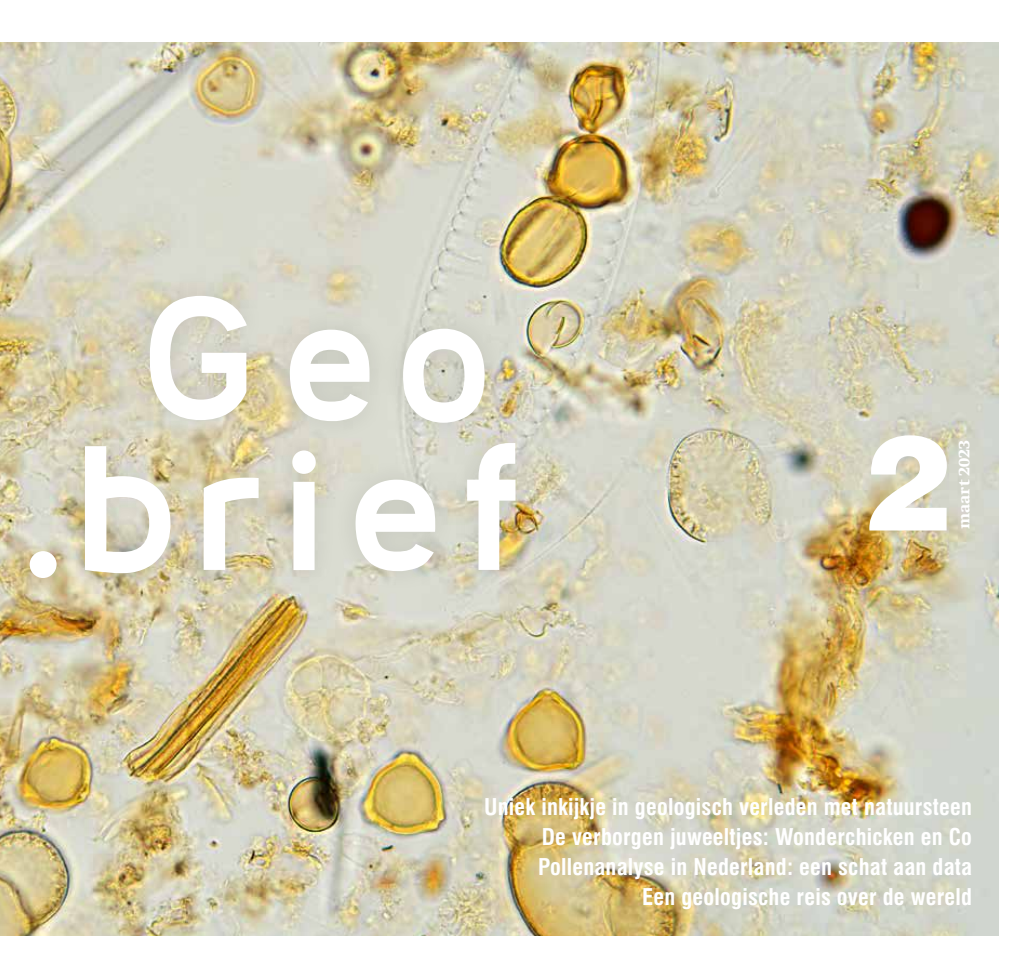
<style>
.page{position:relative;width:1021px;height:978px;background:#fff}
.page>*{position:absolute;margin:0;border:0;box-sizing:border-box;transform-origin:0 0}
.t1{font:900 165px/150px "Nora Grotesque";letter-spacing:.06em;color:#fff;text-align:center}
.t2{font:900 132px "Swiss 721 BT";color:#fff}
.t3{font:700 condensed 22.5px/30px "Swiss 721 BT";letter-spacing:.01em;color:#fff;text-align:right}
.t4{font:800 16.5px "Swift";color:#fff}
</style>
<div class="page">
<img style="left:0;top:43px;width:998px;height:893px">
<div style="left:7px;top:272px;width:532px;height:329px;background:#000;opacity:.1"></div>
<h1 class="t1" style="left:28px;top:265px;width:505px">Geo .brief</h1>
<h2 class="t2" style="left:865px;top:403px;width:88px">2</h2>
<p class="t4" style="left:954px;top:529px;width:91px;rotate:-90deg">maart 2023</p>
<p class="t3" style="left:484px;top:792px;width:489px">Uniek inkijkje in geologisch verleden met natuursteen De verborgen juweeltjes: Wonderchicken en Co Pollenanalyse in Nederland: een schat aan data<br>Een geologische reis over de wereld</p>
</div>
